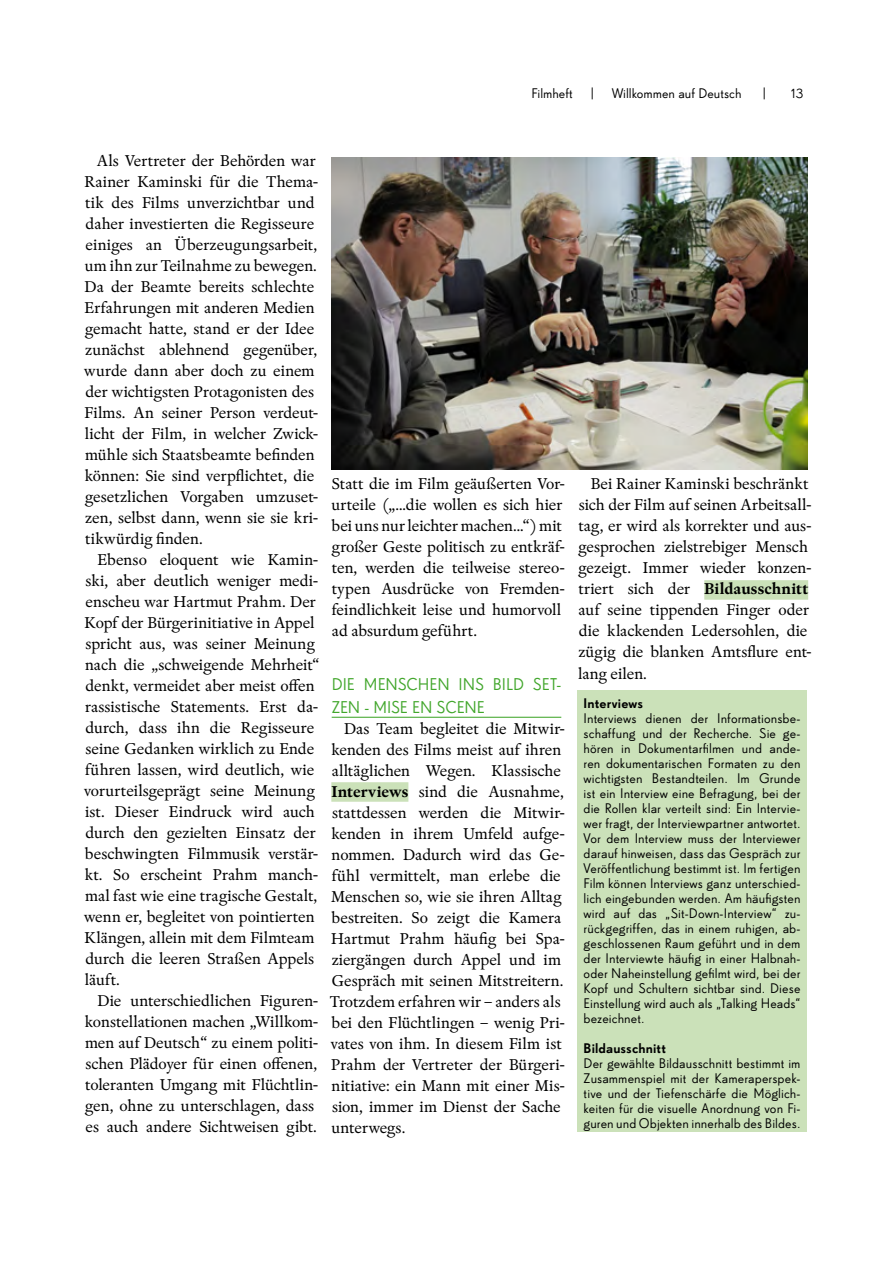
<style>
.page{position:relative;width:893px;height:1263px;background:#fff}
.page>*{position:absolute;margin:0;border:0;box-sizing:border-box;transform-origin:0 0}
.t1{font:16.5px/21px "Rongel";color:#000}
.t2{font:16.5px "Super Grotesk B Rg LF";color:#41a62b}
.t3{font:13.5px/15px "Super Grotesk B Rg LF";letter-spacing:.005em;color:#000;text-align:justify}
.t4{font:13.5px "Super Grotesk B Med LF";letter-spacing:.01em;color:#000}
.s1{font-weight:700}
</style>
<div class="page">
<hr style="left:332px;top:717px;width:229px;height:1px;background:#41a62b">
<div style="left:331px;top:782px;width:77px;height:20px;background:#cbe1b9"></div>
<div style="left:704px;top:580px;width:104px;height:20px;background:#cbe1b9"></div>
<div style="left:577px;top:690px;width:230px;height:442px;background:#cbe1b9"></div>
<img style="left:332px;top:157px;width:476px;height:312px">
<p class="t3" style="left:531px;top:86px;width:43px">Filmheft</p>
<p class="t3" style="left:590px;top:86px;width:153px">| Willkommen auf Deutsch</p>
<p class="t3" style="left:762px;top:86px;width:7px">|</p>
<p class="t3" style="left:791px;top:86px;width:15px">13</p>
<p class="t1" style="left:84px;top:150px;width:236px;text-indent:13px">Als Vertreter der Behörden war<br>Rainer Kaminski für die Thema&shy;tik des Films unverzichtbar und daher investierten die Regisseure einiges an Überzeugungsarbeit, um ihn zur Teilnahme zu bewegen.<br>Da der Beamte bereits schlechte<br>Erfahrungen mit anderen Medien gemacht hatte, stand er der Idee zunächst ablehnend gegenüber, wurde dann aber doch zu einem der wichtigsten Protagonisten des<br>Films. An seiner Person verdeut&shy;licht der Film, in welcher Zwick&shy;mühle sich Staatsbeamte befinden können: Sie sind verpflichtet, die gesetzlichen Vorgaben umzuset&shy;zen, selbst dann, wenn sie sie kri&shy;tikwürdig finden.</p>
<p class="t1" style="left:84px;top:549px;width:237px;text-indent:13px">Ebenso eloquent wie Kamin&shy;ski, aber deutlich weniger medi&shy;enscheu war Hartmut Prahm. Der<br>Kopf der Bürgerinitiative in Appel spricht aus, was seiner Meinung nach die „schweigende Mehrheit“ denkt, vermeidet aber meist offen rassistische Statements. Erst da&shy;durch, dass ihn die Regisseure seine Gedanken wirklich zu Ende führen lassen, wird deutlich, wie vorurteilsgeprägt seine Meinung ist. Dieser Eindruck wird auch durch den gezielten Einsatz der beschwingten Filmmusik verstär&shy;kt. So erscheint Prahm manch&shy;mal fast wie eine tragische Gestalt, wenn er, begleitet von pointierten<br>Klängen, allein mit dem Filmteam durch die leeren Straßen Appels läuft.</p>
<p class="t1" style="left:85px;top:990px;width:235px;text-indent:12px">Die unterschiedlichen Figuren&shy;konstellationen machen „Willkom&shy;men auf Deutsch“ zu einem politi&shy;schen Plädoyer für einen offenen, toleranten Umgang mit Flüchtlin&shy;gen, ohne zu unterschlagen, dass es auch andere Sichtweisen gibt.</p>
<p class="t1" style="left:331px;top:474px;width:235px">Statt die im Film geäußerten Vor&shy;urteile („…die wollen es sich hier bei uns nur leichter machen…“) mit großer Geste politisch zu entkräf&shy;ten, werden die teilweise stereo&shy;typen Ausdrücke von Fremden&shy;feindlichkeit leise und humorvoll ad absurdum geführt.</p>
<p class="t2" style="left:332px;top:675px;width:136px">Die Menschen ins</p>
<p class="t2" style="left:493px;top:675px;width:17px">Bild</p>
<p class="t2" style="left:533px;top:675px;width:30px">set-</p>
<p class="t2" style="left:332px;top:697px;width:10px">zen</p>
<p class="t2" style="left:364px;top:697px;width:102px">- Mise en Scene</p>
<p class="t1" style="left:330px;top:718px;width:237px;text-indent:14px">Das Team begleitet die Mitwir&shy;kenden des Films meist auf ihren alltäglichen Wegen. Klassische<br><span class="s1">Interviews</span> sind die Ausnahme, stattdessen werden die Mitwir&shy;kenden in ihrem Umfeld aufge&shy;nommen. Dadurch wird das Ge&shy;fühl vermittelt, man erlebe die<br>Menschen so, wie sie ihren Alltag bestreiten. So zeigt die Kamera<br>Hartmut Prahm häufig bei Spa&shy;ziergängen durch Appel und im<br>Gespräch mit seinen Mitstreitern.<br>Trotzdem erfahren wir – anders als bei den Flüchtlingen – wenig Pri&shy;vates von ihm. In diesem Film ist<br>Prahm der Vertreter der Bürgeri&shy;nitiative: ein Mann mit einer Mis&shy;sion, immer im Dienst der Sache unterwegs.</p>
<p class="t1" style="left:578px;top:474px;width:235px;text-indent:12px">Bei Rainer Kaminski beschränkt sich der Film auf seinen Arbeitsall&shy;tag, er wird als korrekter und aus&shy;gesprochen zielstrebiger Mensch gezeigt. Immer wieder konzen&shy;triert sich der <span class="s1">Bildausschnitt </span>auf seine tippenden Finger oder die klackenden Ledersohlen, die zügig die blanken Amtsflure ent&shy;lang eilen.</p>
<p class="t4" style="left:584px;top:695px;width:61px">Interviews</p>
<p class="t3" style="left:584px;top:710px;width:218px">Interviews dienen der Informationsbe&shy;schaffung und der Recherche. Sie ge&shy;hören in Dokumentarfilmen und ande&shy;ren dokumentarischen Formaten zu den wichtigsten Bestandteilen. Im Grunde ist ein Interview eine Befragung, bei der die Rollen klar verteilt sind: Ein Intervie&shy;wer fragt, der Interviewpartner antwortet.<br>Vor dem Interview muss der Interviewer darauf hinweisen, dass das Gespräch zur Veröffentlichung bestimmt ist. Im fertigen Film können Interviews ganz unterschied&shy;lich eingebunden werden. Am häufigsten wird auf das „Sit-Down-Interview“ zu&shy;rückgegriffen, das in einem ruhigen, ab&shy;geschlossenen Raum geführt und in dem der Interviewte häufig in einer Halbnah&shy;oder Naheinstellung gefilmt wird, bei der Kopf und Schultern sichtbar sind. Diese Einstellung wird auch als „Talking Heads“ bezeichnet.</p>
<p class="t4" style="left:584px;top:1040px;width:84px">Bildausschnitt</p>
<p class="t3" style="left:584px;top:1055px;width:218px">Der gewählte Bildausschnitt bestimmt im Zusammenspiel mit der Kameraperspek&shy;tive und der Tiefenschärfe die Möglich&shy;keiten für die visuelle Anordnung von Fi&shy;guren und Objekten innerhalb des Bildes.</p>
</div>
